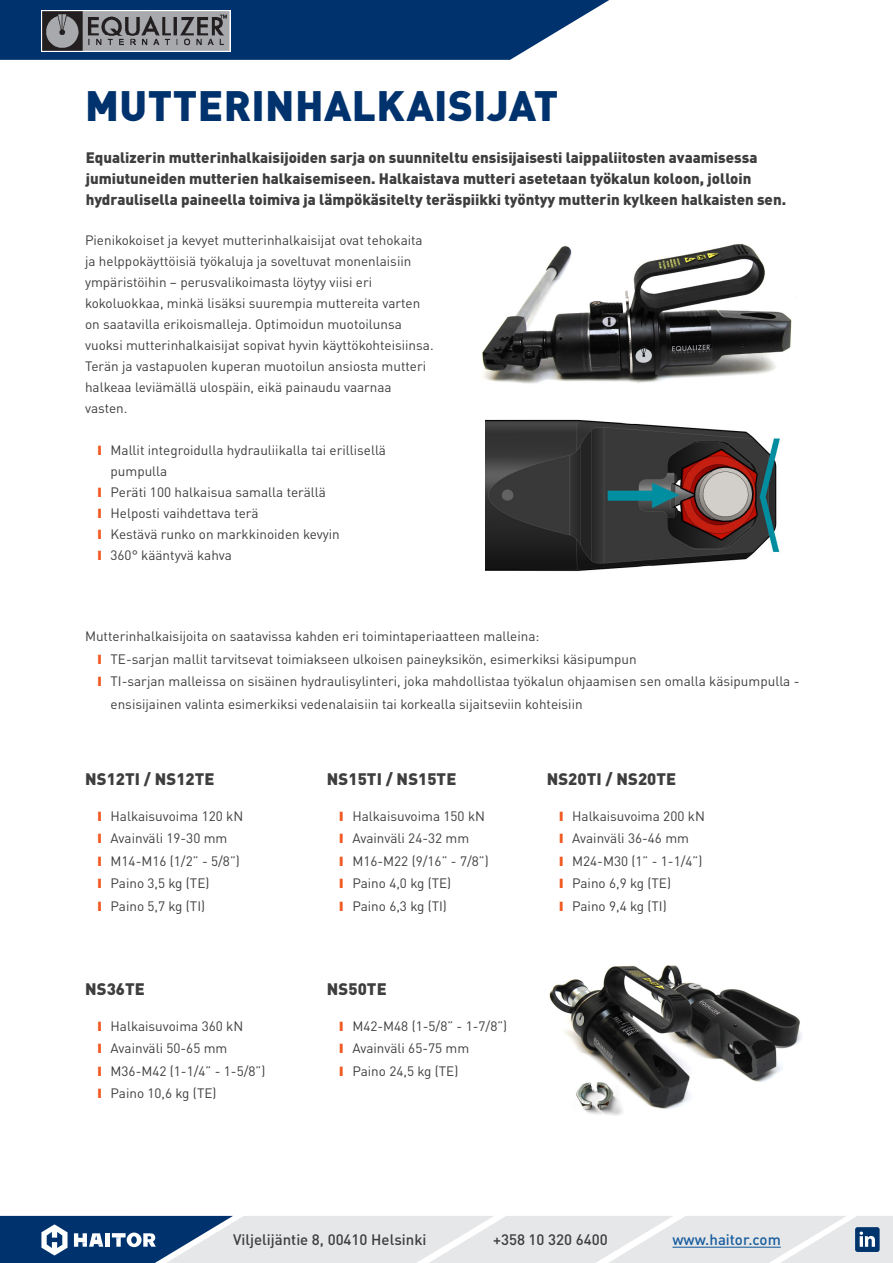
<style>
.page{position:relative;width:893px;height:1263px;background:#fff}
.page>*{position:absolute;margin:0;border:0;box-sizing:border-box;transform-origin:0 0}
.Big_headline_blue_1__line{font:900 42px "DINOT";letter-spacing:.01em;color:#00326d}
.Headline{font:900 16.5px "DINOT";letter-spacing:.005em;color:#3e3e3f}
.Ingress{font:900 15px/21px "DINOT";color:#3e3e3f}
.t1{font:500 15px "DINOT";color:#3e3e3f}
.t2{font:500 15px "DINOT";color:#175d9e}
.Ingress-2{font:13.5px/21px "DINOT";color:#3e3e3f}
.Body_text{font:13.5px "DINOT";color:#3e3e3f}
</style>
<div class="page">
<img style="left:482px;top:243px;width:310px;height:141px">
<img style="left:486px;top:419px;width:294px;height:153px">
<img style="left:549px;top:965px;width:253px;height:151px">
<svg style="left:0;top:1216px;width:893px;height:47px;background:#b9c4d1"></svg>
<svg style="left:0;top:0;width:609px;height:60px;background:#19467b"></svg>
<img style="left:41px;top:10px;width:189px;height:42px">
<p class="Big_headline_blue_1__line" style="left:85px;top:78px;width:475px">MUTTERINHALKAISIJAT</p>
<p class="Ingress" style="left:86px;top:146px;width:702px">Equalizerin mutterinhalkaisijoiden sarja on suunniteltu ensisijaisesti laippaliitosten avaamisessa jumiutuneiden mutterien halkaisemiseen. Halkaistava mutteri asetetaan työkalun koloon, jolloin hydraulisella paineella toimiva ja lämpökäsitelty teräspiikki työntyy mutterin kylkeen halkaisten sen.</p>
<p class="Ingress-2" style="left:85px;top:229px;width:350px">Pienikokoiset ja kevyet mutterinhalkaisijat ovat tehokaita ja helppokäyttöisiä työkaluja ja soveltuvat monenlaisiin ympäristöihin – perusvalikoimasta löytyy viisi eri kokoluokkaa, minkä lisäksi suurempia muttereita varten on saatavilla erikoismalleja. Optimoidun muotoilunsa vuoksi mutterinhalkaisijat sopivat hyvin käyttökohteisiinsa.<br>Terän ja vastapuolen kuperan muotoilun ansiosta mutteri halkeaa leviämällä ulospäin, eikä painaudu vaarnaa vasten.</p>
<p class="Ingress-2" style="left:111px;top:439px;width:277px">Mallit integroidulla hydrauliikalla tai erillisellä pumpulla</p>
<p class="Ingress-2" style="left:111px;top:481px;width:217px">Peräti 100 halkaisua samalla terällä</p>
<p class="Ingress-2" style="left:111px;top:502px;width:150px">Helposti vaihdettava terä</p>
<p class="Ingress-2" style="left:111px;top:523px;width:231px">Kestävä runko on markkinoiden kevyin</p>
<p class="Ingress-2" style="left:111px;top:544px;width:123px">360° kääntyvä kahva</p>
<p class="Body_text" style="left:85px;top:628px;width:456px">Mutterinhalkaisijoita on saatavissa kahden eri toimintaperiaatteen malleina:</p>
<p class="Ingress-2" style="left:111px;top:648px;width:528px">TE-sarjan mallit tarvitsevat toimiakseen ulkoisen paineyksikön, esimerkiksi käsipumpun</p>
<p class="Ingress-2" style="left:111px;top:670px;width:690px;line-height:22.5px">TI-sarjan malleissa on sisäinen hydraulisylinteri, joka mahdollistaa työkalun ohjaamisen sen omalla käsipumpulla - ensisijainen valinta esimerkiksi vedenalaisiin tai korkealla sijaitseviin kohteisiin</p>
<p class="Headline" style="left:85px;top:768px;width:131px">NS12TI / NS12TE</p>
<p class="Ingress-2" style="left:111px;top:805px;width:134px">Halkaisuvoima 120 kN</p>
<p class="Ingress-2" style="left:111px;top:828px;width:118px">Avainväli 19-30 mm</p>
<p class="Ingress-2" style="left:111px;top:850px;width:131px">M14-M16 (1/2” - 5/8”)</p>
<p class="Ingress-2" style="left:111px;top:873px;width:100px">Paino 3,5 kg (TE)</p>
<p class="Ingress-2" style="left:111px;top:895px;width:96px">Paino 5,7 kg (TI)</p>
<p class="Headline" style="left:85px;top:978px;width:61px">NS36TE</p>
<p class="Ingress-2" style="left:111px;top:1015px;width:134px">Halkaisuvoima 360 kN</p>
<p class="Ingress-2" style="left:111px;top:1037px;width:118px">Avainväli 50-65 mm</p>
<p class="Ingress-2" style="left:111px;top:1060px;width:156px">M36-M42 (1-1/4” - 1-5/8”)</p>
<p class="Ingress-2" style="left:111px;top:1082px;width:107px">Paino 10,6 kg (TE)</p>
<p class="Headline" style="left:327px;top:768px;width:131px">NS15TI / NS15TE</p>
<p class="Ingress-2" style="left:352px;top:805px;width:134px">Halkaisuvoima 150 kN</p>
<p class="Ingress-2" style="left:352px;top:828px;width:118px">Avainväli 24-32 mm</p>
<p class="Ingress-2" style="left:352px;top:850px;width:138px">M16-M22 (9/16” - 7/8”)</p>
<p class="Ingress-2" style="left:352px;top:873px;width:100px">Paino 4,0 kg (TE)</p>
<p class="Ingress-2" style="left:352px;top:895px;width:96px">Paino 6,3 kg (TI)</p>
<p class="Headline" style="left:327px;top:978px;width:61px">NS50TE</p>
<p class="Ingress-2" style="left:352px;top:1015px;width:156px">M42-M48 (1-5/8” - 1-7/8”)</p>
<p class="Ingress-2" style="left:352px;top:1037px;width:118px">Avainväli 65-75 mm</p>
<p class="Ingress-2" style="left:352px;top:1060px;width:107px">Paino 24,5 kg (TE)</p>
<p class="Headline" style="left:547px;top:768px;width:131px">NS20TI / NS20TE</p>
<p class="Ingress-2" style="left:572px;top:805px;width:134px">Halkaisuvoima 200 kN</p>
<p class="Ingress-2" style="left:572px;top:828px;width:118px">Avainväli 36-46 mm</p>
<p class="Ingress-2" style="left:572px;top:850px;width:132px">M24-M30 (1” - 1-1/4”)</p>
<p class="Ingress-2" style="left:572px;top:873px;width:100px">Paino 6,9 kg (TE)</p>
<p class="Ingress-2" style="left:572px;top:895px;width:96px">Paino 9,4 kg (TI)</p>
<p class="t1" style="left:233px;top:1230px;width:195px">Viljelijäntie 8, 00410 Helsinki</p>
<p class="t1" style="left:493px;top:1230px;width:116px">+358 10 320 6400</p>
<p class="t2" style="left:672px;top:1230px;width:110px">www.haitor.com</p>
</div>
